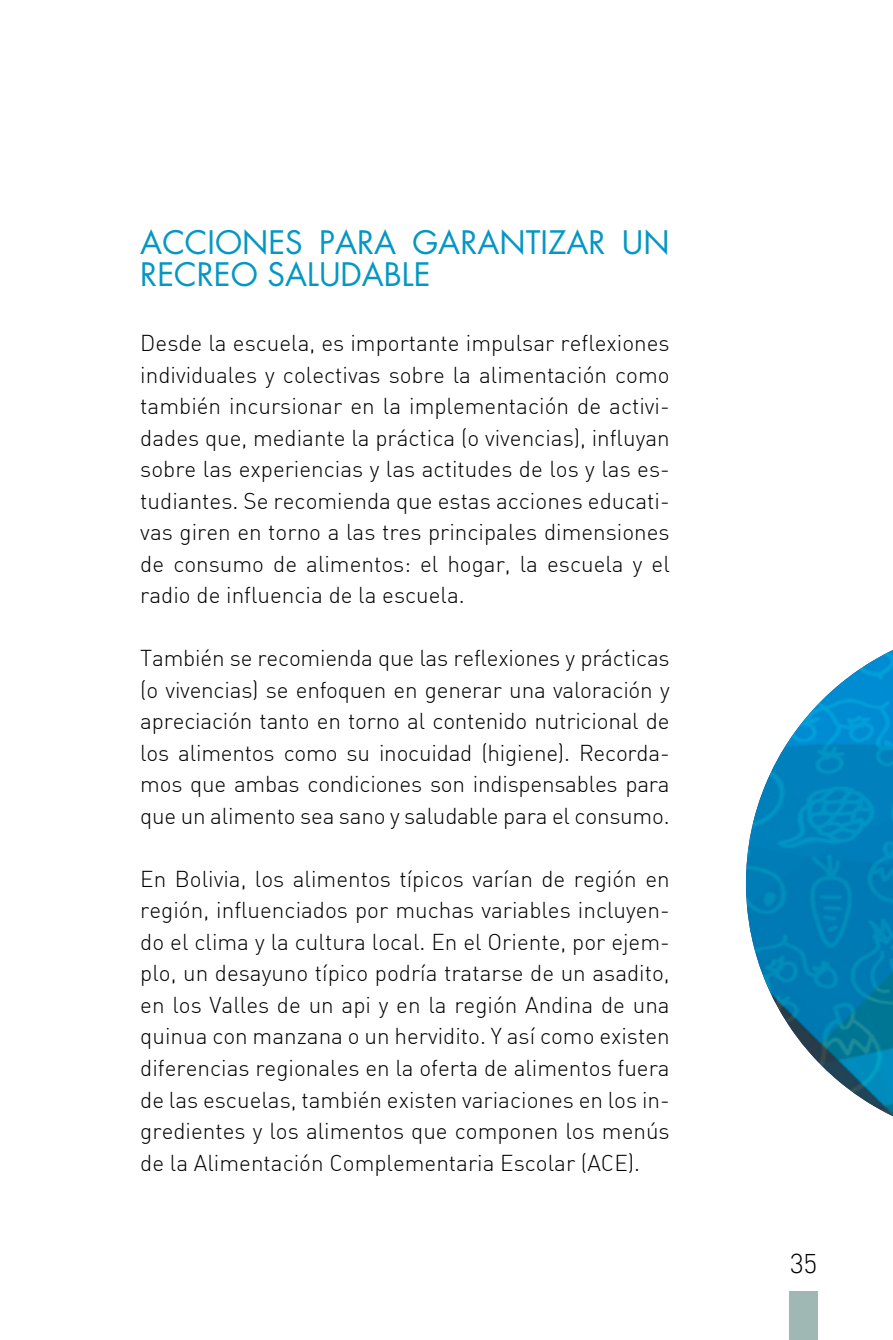
<style>
.page{position:relative;width:893px;height:1340px;background:#fff}
.page>*{position:absolute;margin:0;border:0;box-sizing:border-box;transform-origin:0 0}
.t1{font:31.5px/31.5px "Futura Std";color:#0597c3}
.t2{font:300 27px "DIN Alternate";color:#000}
.t3{font:300 22.5px/31.5px "DIN Alternate";color:#000;text-align:justify}
</style>
<div class="page">
<div style="left:789px;top:1290px;width:28px;height:49px;background:#9fb8b3"></div>
<img style="left:746px;top:650px;width:147px;height:466px">
<h1 class="t1" style="left:140px;top:227px;width:531px">ACCIONES PARA GARANTIZAR UN<br>RECREO SALUDABLE</h1>
<p class="t3" style="left:140px;top:327px;width:531px">Desde la escuela, es importante impulsar reflexiones individuales y colectivas sobre la alimentación como también incursionar en la implementación de activi&shy;dades que, mediante la práctica (o vivencias), influyan sobre las experiencias y las actitudes de los y las es&shy;tudiantes. Se recomienda que estas acciones educati&shy;vas giren en torno a las tres principales dimensiones de consumo de alimentos: el hogar, la escuela y el radio de influencia de la escuela.</p>
<p class="t3" style="left:140px;top:642px;width:531px">También se recomienda que las reflexiones y prácticas (o vivencias) se enfoquen en generar una valoración y apreciación tanto en torno al contenido nutricional de los alimentos como su inocuidad (higiene). Recorda&shy;mos que ambas condiciones son indispensables para que un alimento sea sano y saludable para el consumo.</p>
<p class="t3" style="left:140px;top:862px;width:531px">En Bolivia, los alimentos típicos varían de región en región, influenciados por muchas variables incluyen&shy;do el clima y la cultura local. En el Oriente, por ejem&shy;plo, un desayuno típico podría tratarse de un asadito, en los Valles de un api y en la región Andina de una quinua con manzana o un hervidito. Y así como existen diferencias regionales en la oferta de alimentos fuera de las escuelas, también existen variaciones en los in&shy;gredientes y los alimentos que componen los menús de la Alimentación Complementaria Escolar (ACE).</p>
<p class="t2" style="left:790px;top:1243px;width:29px">35</p>
</div>
